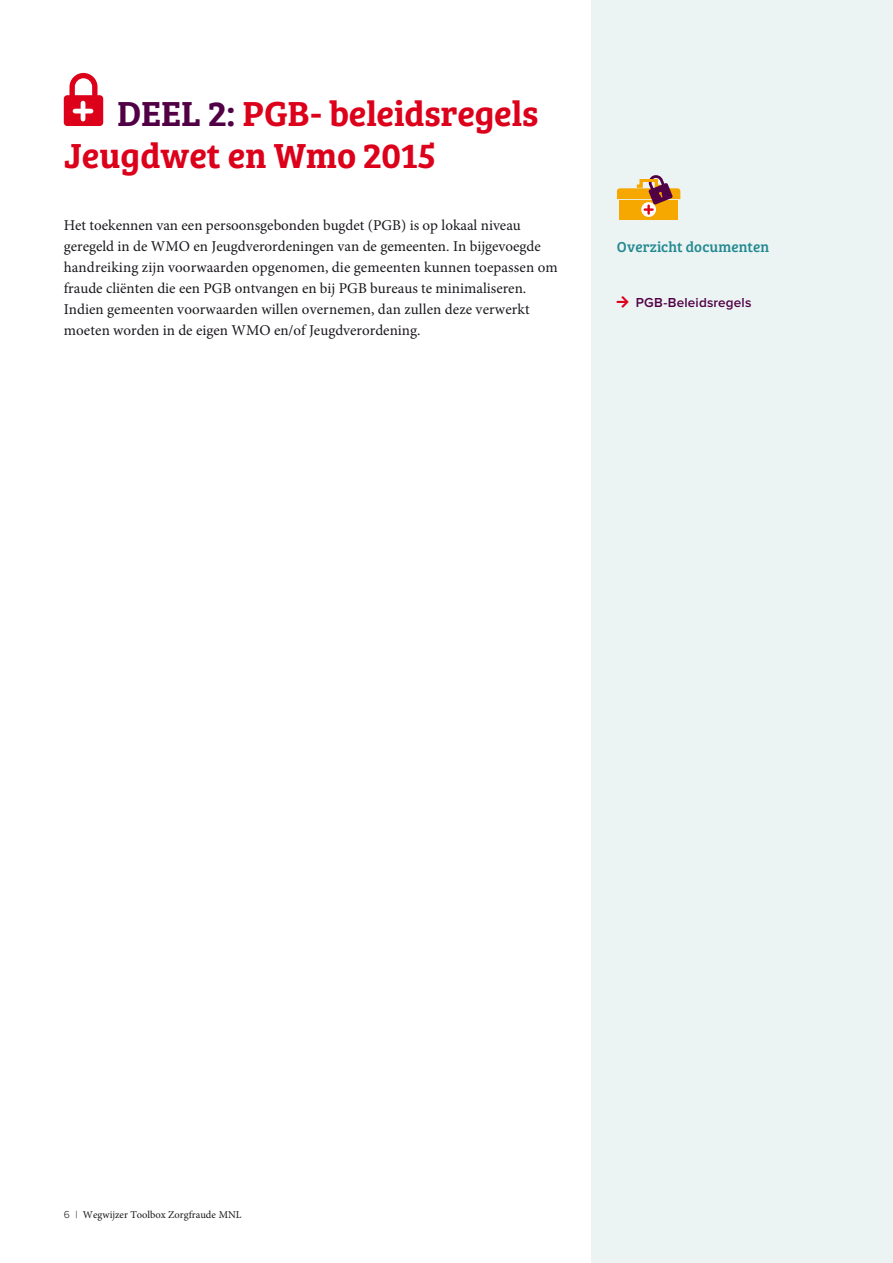
<style>
.page{position:relative;width:893px;height:1263px;background:#fff}
.page>*{position:absolute;margin:0;border:0;box-sizing:border-box;transform-origin:0 0}
.t1{font:36px/42px "Bree Serif Sb";color:#dc001b}
.t2{font:15px/21px "Minion Pro";color:#1a171c}
.t3{font:15px "Bree Serif";letter-spacing:.01em;color:#248992}
.t4{font:600 13.5px "Proxima Nova";letter-spacing:.01em;color:#510045}
.t5{font:10.5px "Minion Pro";color:#1a171c}
.s1{color:#510045}
.s2{font-family:"Proxima Nova";font-weight:300}
</style>
<div class="page">
<div style="left:591px;top:0;width:302px;height:1263px;background:#ebf4f3"></div>
<svg style="left:64px;top:73px;width:39px;height:53px"></svg>
<hr style="left:81px;top:103px;width:4px;height:16px;background:#fff">
<hr style="left:75px;top:109px;width:16px;height:4px;background:#fff">
<div style="left:619px;top:200px;width:59px;height:20px;background:#f7a800"></div>
<svg style="left:641px;top:202px;width:15px;height:15px"></svg>
<svg style="left:617px;top:175px;width:63px;height:39px"></svg>
<h1 class="t1" style="left:64px;top:90px;width:476px;text-indent:53px"><span class="s1">DEEL 2:</span> PGB- beleidsregels<br>Jeugdwet en Wmo 2015</h1>
<p class="t2" style="left:64px;top:215px;width:495px">Het toekennen van een persoonsgebonden bugdet (PGB) is op lokaal niveau geregeld in de WMO en Jeugdverordeningen van de gemeenten. In bijgevoegde handreiking zijn voorwaarden opgenomen, die gemeenten kunnen toepassen om fraude cliënten die een PGB ontvangen en bij PGB bureaus te minimaliseren.<br>Indien gemeenten voorwaarden willen overnemen, dan zullen deze verwerkt moeten worden in de eigen WMO en/of Jeugdverordening.</p>
<p class="t3" style="left:617px;top:236px;width:154px">Overzicht documenten</p>
<p class="t4" style="left:636px;top:294px;width:117px">PGB-Beleidsregels</p>
<p class="t5" style="left:64px;top:1208px;width:179px"><span class="s2">6 |</span> Wegwijzer Toolbox Zorgfraude MNL</p>
</div>
